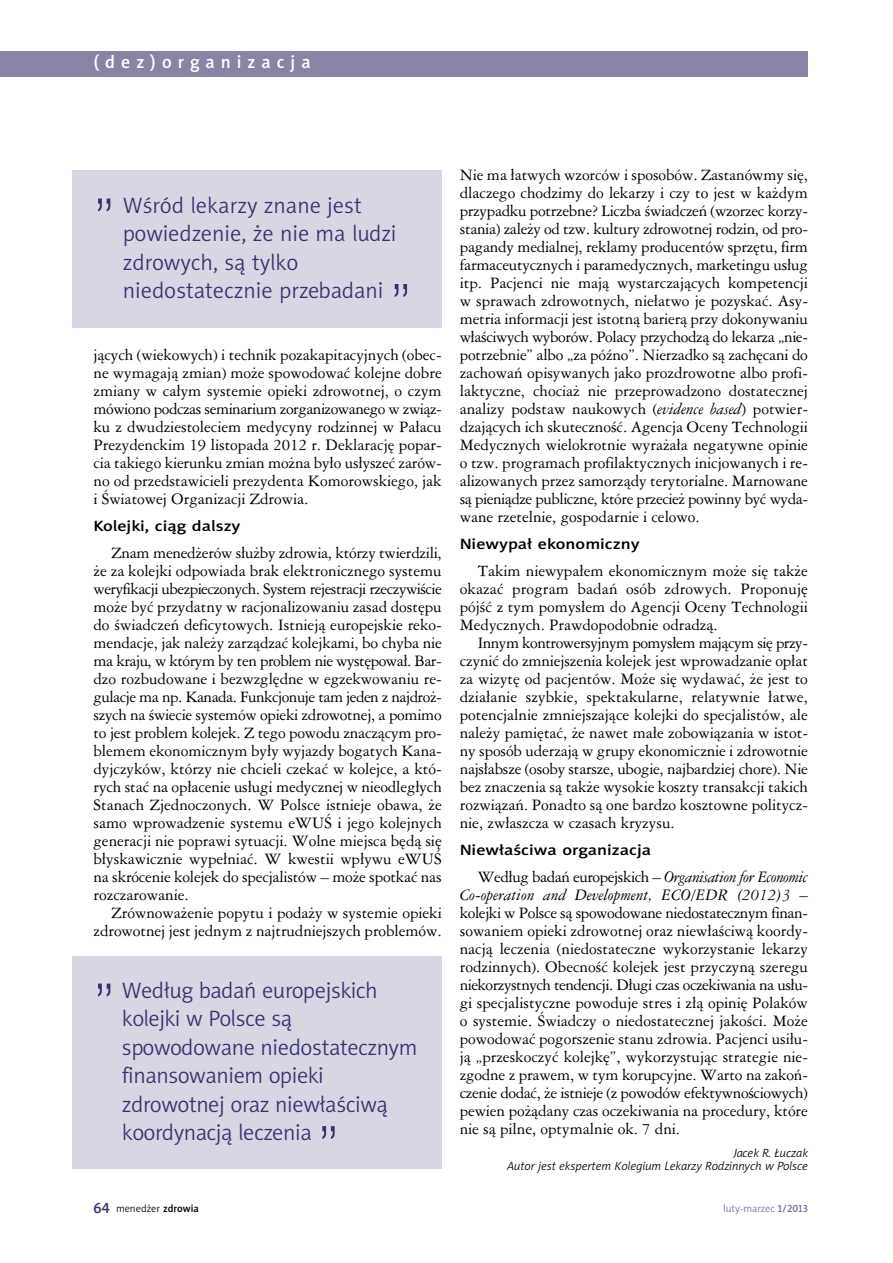
<style>
.page{position:relative;width:893px;height:1263px;background:#fff}
.page>*{position:absolute;margin:0;border:0;box-sizing:border-box;transform-origin:0 0}
.t1{font:52.5px "Swis 721 Lt PL";color:#36326d}
.t2{font:22.5px/28.5px "Naomi Sans EFNPS Light";letter-spacing:-.015em;color:#36326d}
.t3{font:18px "Naomi Sans EFNPS Medium";letter-spacing:.335em;color:#fff}
.t4{font:15px/18px "Ameri Garmnd PL";color:#000;text-align:justify}
.t5{font:15px "Naomi Sans EFNPS Medium";color:#000;scale:1.2 1}
.t6{font:italic 12px/13.5px "Naomi Sans EFNPS Light";color:#000;text-align:right}
.t7{font:10.5px "Naomi Sans EFNPS Light";color:#000}
.t8{font:10.5px "Naomi Sans EFNPS Light";color:#727099}
.s1{font-style:italic}
.s2{font-family:"Naomi Sans EFNPS Medium";font-size:15px;color:#36326d}
.s3{font-family:"Naomi Sans EFNPS Medium"}
</style>
<div class="page">
<div style="left:0;top:51px;width:808px;height:26px;background:#8784a8"></div>
<div style="left:72px;top:170px;width:370px;height:157px;background:#d7d6e2"></div>
<div style="left:72px;top:956px;width:370px;height:212px;background:#d7d6e2"></div>
<p class="t3" style="left:94px;top:55px;width:219px">(dez)organizacja</p>
<h1 class="t1" style="left:93px;top:190px;width:24px">”</h1>
<h2 class="t2" style="left:123px;top:193px;width:275px">Wśród lekarzy znane jest powiedzenie, że nie ma ludzi zdrowych, są tylko niedostatecznie przebadani</h2>
<h1 class="t1" style="left:390px;top:276px;width:24px">”</h1>
<p class="t4" style="left:94px;top:346px;width:350px">jących (wiekowych) i technik pozakapitacyjnych (obec&shy;ne wymagają zmian) może spowodować kolejne dobre zmiany w całym systemie opieki zdrowotnej, o czym mówiono podczas seminarium zorganizowanego w związ&shy;ku z dwudziestoleciem medycyny rodzinnej w Pałacu Prezydenckim 19 listopada 2012 r. Deklarację popar&shy;cia takiego kierunku zmian można było usłyszeć zarów&shy;no od przedstawicieli prezydenta Komorowskiego, jak i Światowej Organizacji Zdrowia.</p>
<p class="t5" style="left:94px;top:520px;width:124px">Kolejki, ciąg dalszy</p>
<p class="t4" style="left:94px;top:544px;width:350px;text-indent:18px">Znam menedżerów służby zdrowia, którzy twierdzili, że za kolejki odpowiada brak elektronicznego systemu weryfikacji ubezpieczonych. System rejestracji rzeczywiście może być przydatny w racjonalizowaniu zasad dostępu do świadczeń deficytowych. Istnieją europejskie reko&shy;mendacje, jak należy zarządzać kolejkami, bo chyba nie ma kraju, w którym by ten problem nie występował. Bar&shy;dzo rozbudowane i bezwzględne w egzekwowaniu re&shy;gulacje ma np. Kanada. Funkcjonuje tam jeden z najdroż&shy;szych na świecie systemów opieki zdrowotnej, a pomimo to jest problem kolejek. Z tego powodu znaczącym pro&shy;blemem ekonomicznym były wyjazdy bogatych Kana&shy;dyjczyków, którzy nie chcieli czekać w kolejce, a któ&shy;rych stać na opłacenie usługi medycznej w nieodległych Stanach Zjednoczonych. W Polsce istnieje obawa, że samo wprowadzenie systemu eWUŚ i jego kolejnych generacji nie poprawi sytuacji. Wolne miejsca będą się błyskawicznie wypełniać. W kwestii wpływu eWUŚ na skrócenie kolejek do specjalistów – może spotkać nas rozczarowanie.</p>
<p class="t4" style="left:94px;top:904px;width:350px;text-align:right">Zrównoważenie popytu i podaży w systemie opieki zdrowotnej jest jednym z najtrudniejszych problemów.</p>
<h1 class="t1" style="left:93px;top:975px;width:24px">”</h1>
<h2 class="t2" style="left:122px;top:978px;width:297px">Według badań europejskich kolejki w Polsce są spowodowane niedostatecznym finansowaniem opieki zdrowotnej oraz niewłaściwą koordynacją leczenia</h2>
<h1 class="t1" style="left:317px;top:1118px;width:24px">”</h1>
<p class="t4" style="left:460px;top:166px;width:350px">Nie ma łatwych wzorców i sposobów. Zastanówmy się, dlaczego chodzimy do lekarzy i czy to jest w każdym przypadku potrzebne? Liczba świadczeń (wzorzec korzy&shy;stania) zależy od tzw. kultury zdrowotnej rodzin, od pro&shy;pagandy medialnej, reklamy producentów sprzętu, firm farmaceutycznych i paramedycznych, marketingu usług itp. Pacjenci nie mają wystarczających kompetencji w sprawach zdrowotnych, niełatwo je pozyskać. Asy&shy;metria informacji jest istotną barierą przy dokonywaniu właściwych wyborów. Polacy przychodzą do lekarza „nie&shy;potrzebnie” albo „za późno”. Nierzadko są zachęcani do zachowań opisywanych jako prozdrowotne albo profi&shy;laktyczne, chociaż nie przeprowadzono dostatecznej analizy podstaw naukowych (<span class="s1">evidence based</span>) potwier&shy;dzających ich skuteczność. Agencja Oceny Technologii Medycznych wielokrotnie wyrażała negatywne opinie o tzw. programach profilaktycznych inicjowanych i re&shy;alizowanych przez samorządy terytorialne. Marnowane są pieniądze publiczne, które przecież powinny być wyda&shy;wane rzetelnie, gospodarnie i celowo.</p>
<p class="t5" style="left:460px;top:538px;width:151px">Niewypał ekonomiczny</p>
<p class="t4" style="left:460px;top:562px;width:350px;text-indent:18px">Takim niewypałem ekonomicznym może się także okazać program badań osób zdrowych. Proponuję pójść z tym pomysłem do Agencji Oceny Technologii Medycznych. Prawdopodobnie odradzą.</p>
<p class="t4" style="left:460px;top:634px;width:350px;text-indent:18px">Innym kontrowersyjnym pomysłem mającym się przy&shy;czynić do zmniejszenia kolejek jest wprowadzanie opłat za wizytę od pacjentów. Może się wydawać, że jest to działanie szybkie, spektakularne, relatywnie łatwe, potencjalnie zmniejszające kolejki do specjalistów, ale należy pamiętać, że nawet małe zobowiązania w istot&shy;ny sposób uderzają w grupy ekonomicznie i zdrowotnie najsłabsze (osoby starsze, ubogie, najbardziej chore). Nie bez znaczenia są także wysokie koszty transakcji takich rozwiązań. Ponadto są one bardzo kosztowne politycz&shy;nie, zwłaszcza w czasach kryzysu.</p>
<p class="t5" style="left:460px;top:844px;width:161px">Niewłaściwa organizacja</p>
<p class="t4" style="left:460px;top:868px;width:350px;text-indent:18px">Według badań europejskich – <span class="s1">Organisation for Economic Co-operation and Development, ECO/EDR (2012)3</span> – kolejki w Polsce są spowodowane niedostatecznym finan&shy;sowaniem opieki zdrowotnej oraz niewłaściwą koordy&shy;nacją leczenia (niedostateczne wykorzystanie lekarzy rodzinnych). Obecność kolejek jest przyczyną szeregu niekorzystnych tendencji. Długi czas oczekiwania na usłu&shy;gi specjalistyczne powoduje stres i złą opinię Polaków o systemie. Świadczy o niedostatecznej jakości. Może powodować pogorszenie stanu zdrowia. Pacjenci usiłu&shy;ją „przeskoczyć kolejkę”, wykorzystując strategie nie&shy;zgodne z prawem, w tym korupcyjne. Warto na zakoń&shy;czenie dodać, że istnieje (z powodów efektywnościowych) pewien pożądany czas oczekiwania na procedury, które nie są pilne, optymalnie ok. 7 dni.</p>
<p class="t6" style="left:507px;top:1147px;width:302px">Jacek R. Łuczak<br>Autor jest ekspertem Kolegium Lekarzy Rodzinnych w Polsce</p>
<p class="t7" style="left:94px;top:1204px;width:107px"><span class="s2">64</span> menedżer <span class="s3">zdrowia</span></p>
<p class="t8" style="left:723px;top:1204px;width:86px">luty-marzec <span class="s3">1/2013</span></p>
</div>
